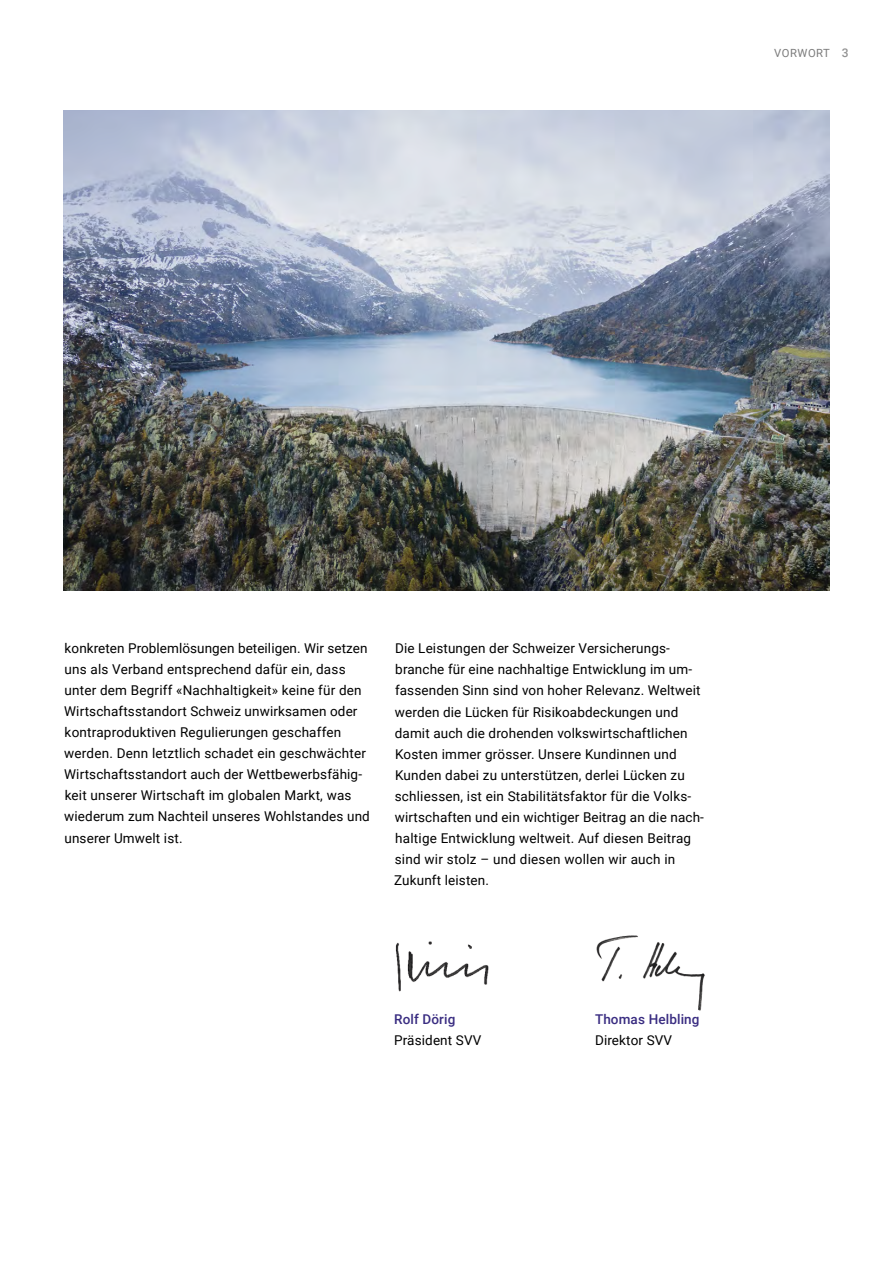
<style>
.page{position:relative;width:893px;height:1263px;background:#fff}
.page>*{position:absolute;margin:0;border:0;box-sizing:border-box;transform-origin:0 0}
.t1{font:13.5px/21px "Roboto";letter-spacing:.01em;color:#000}
.t2{font:500 13.5px "Roboto";letter-spacing:.01em;color:#392c81}
.t3{font:11.25px "Roboto";letter-spacing:.045em;color:#7c7c7c}
.s1{font-weight:500;font-size:12px;color:#939393}
</style>
<div class="page">
<img style="left:64px;top:111px;width:765px;height:479px">
<img style="left:596px;top:935px;width:109px;height:76px">
<img style="left:395px;top:941px;width:94px;height:51px">
<p class="t3" style="left:774px;top:46px;width:76px">VORWORT <span class="s1">3</span></p>
<p class="t1" style="left:64px;top:638px;width:307px">konkreten Problemlösungen beteiligen. Wir setzen uns als Verband entsprechend dafür ein, dass unter dem Begriff «Nachhaltigkeit» keine für den Wirtschaftsstandort Schweiz unwirksamen oder kontraproduktiven Regulierungen geschaffen werden. Denn letztlich schadet ein geschwächter Wirtschaftsstandort auch der Wettbewerbsfähig&shy;keit unserer Wirtschaft im globalen Markt, was wiederum zum Nachteil unseres Wohlstandes und unserer Umwelt ist.</p>
<p class="t1" style="left:394px;top:638px;width:311px">Die Leistungen der Schweizer Versicherungs&shy;branche für eine nachhaltige Entwicklung im um&shy;fassenden Sinn sind von hoher Relevanz. Weltweit werden die Lücken für Risikoabdeckungen und damit auch die drohenden volkswirtschaftlichen Kosten immer grösser. Unsere Kundinnen und Kunden dabei zu unterstützen, derlei Lücken zu schliessen, ist ein Stabilitätsfaktor für die Volks&shy;wirtschaften und ein wichtiger Beitrag an die nach&shy;haltige Entwicklung weltweit. Auf diesen Beitrag sind wir stolz – und diesen wollen wir auch in Zukunft leisten.</p>
<p class="t2" style="left:394px;top:1010px;width:63px">Rolf Dörig</p>
<p class="t1" style="left:394px;top:1029px;width:89px">Präsident SVV</p>
<p class="t2" style="left:595px;top:1010px;width:106px">Thomas Helbling</p>
<p class="t1" style="left:595px;top:1029px;width:79px">Direktor SVV</p>
</div>
